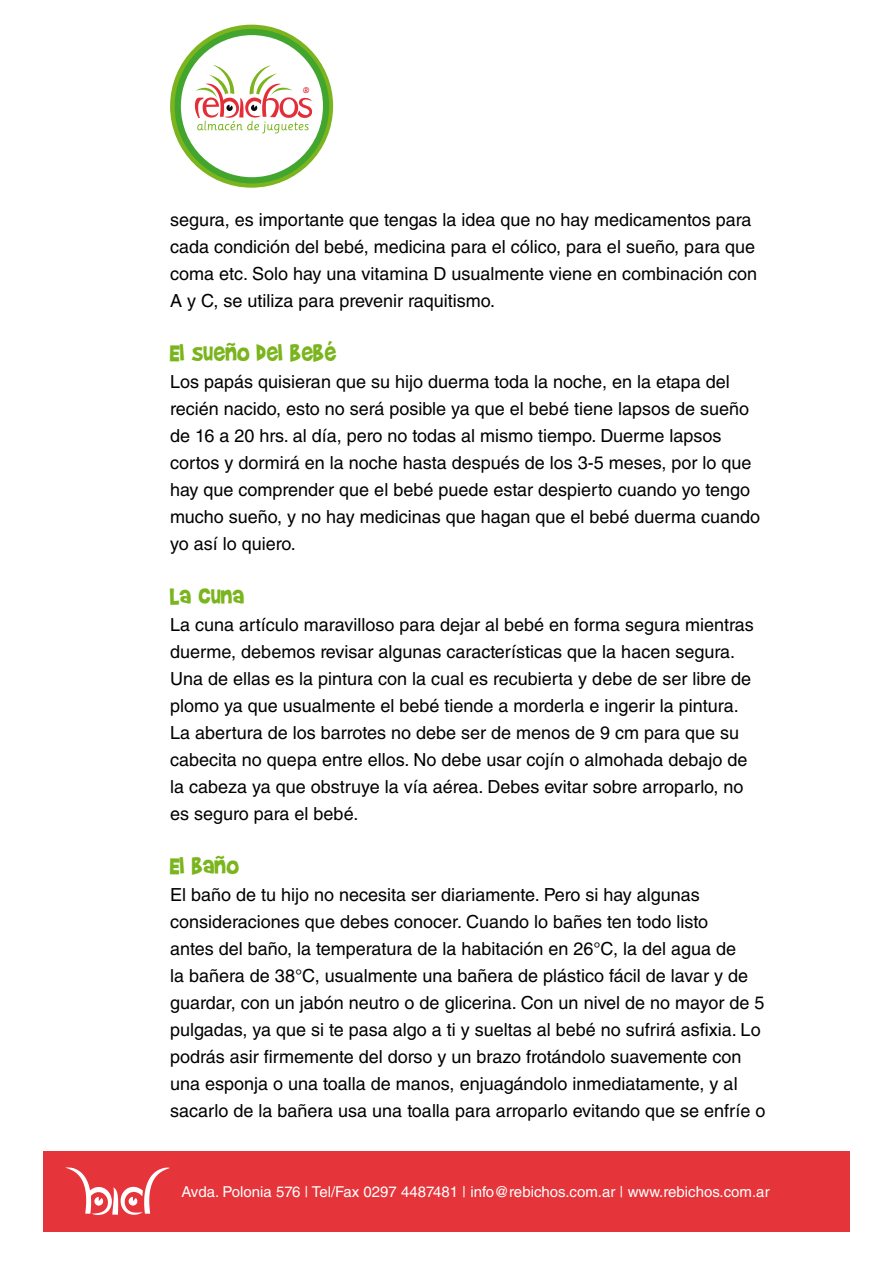
<style>
.page{position:relative;width:893px;height:1263px;background:#fff}
.page>*{position:absolute;margin:0;border:0;box-sizing:border-box;transform-origin:0 0}
.t1{font:27px "Brady Bunch Remastered";color:#7ab51d}
.t2{font:18px/27px "Helvetica LT Std";color:#000}
.t3{font:15px "Helvetica LT Std";color:#fff}
.t4{font:10.5px "Gosmick Sans";color:#e32e38}
</style>
<div class="page">
<svg style="left:170px;top:25px;width:163px;height:163px;background:#7cb526"></svg>
<div style="left:175px;top:29px;width:154px;height:154px;background:#42a52d;border-radius:50%"></div>
<div style="left:181px;top:35px;width:142px;height:142px;background:#fff;border-radius:50%"></div>
<svg style="left:194px;top:65px;width:119px;height:68px"></svg>
<div style="left:43px;top:1151px;width:807px;height:80px;background:#e5343a"></div>
<svg style="left:65px;top:1167px;width:105px;height:48px"></svg>
<p class="t4" style="left:303px;top:84px;width:8px">®</p>
<p class="t2" style="left:170px;top:206px;width:589px">segura, es importante que tengas la idea que no hay medicamentos para cada condición del bebé, medicina para el cólico, para el sueño, para que coma etc. Solo hay una vitamina D usualmente viene en combinación con A y C, se utiliza para prevenir raquitismo.</p>
<h1 class="t1" style="left:170px;top:338px;width:168px">El sueño del bebé</h1>
<p class="t2" style="left:170px;top:368px;width:591px">Los papás quisieran que su hijo duerma toda la noche, en la etapa del recién nacido, esto no será posible ya que el bebé tiene lapsos de sueño de 16 a 20 hrs. al día, pero no todas al mismo tiempo. Duerme lapsos cortos y dormirá en la noche hasta después de los 3-5 meses, por lo que hay que comprender que el bebé puede estar despierto cuando yo tengo mucho sueño, y no hay medicinas que hagan que el bebé duerma cuando yo así lo quiero.</p>
<h1 class="t1" style="left:170px;top:581px;width:76px">La cuna</h1>
<p class="t2" style="left:170px;top:611px;width:585px">La cuna artículo maravilloso para dejar al bebé en forma segura mientras duerme, debemos revisar algunas características que la hacen segura.<br>Una de ellas es la pintura con la cual es recubierta y debe de ser libre de plomo ya que usualmente el bebé tiende a morderla e ingerir la pintura.<br>La abertura de los barrotes no debe ser de menos de 9 cm para que su cabecita no quepa entre ellos. No debe usar cojín o almohada debajo de la cabeza ya que obstruye la vía aérea. Debes evitar sobre arroparlo, no es seguro para el bebé.</p>
<h1 class="t1" style="left:170px;top:851px;width:70px">El baño</h1>
<p class="t2" style="left:170px;top:881px;width:597px">El baño de tu hijo no necesita ser diariamente. Pero si hay algunas consideraciones que debes conocer. Cuando lo bañes ten todo listo<br>antes del baño, la temperatura de la habitación en 26°C, la del agua de<br>la bañera de 38°C, usualmente una bañera de plástico fácil de lavar y de guardar, con un jabón neutro o de glicerina. Con un nivel de no mayor de 5 pulgadas, ya que si te pasa algo a ti y sueltas al bebé no sufrirá asfixia. Lo podrás asir firmemente del dorso y un brazo frotándolo suavemente con una esponja o una toalla de manos, enjuagándolo inmediatamente, y al sacarlo de la bañera usa una toalla para arroparlo evitando que se enfríe o</p>
<p class="t3" style="left:182px;top:1183px;width:590px">Avda. Polonia 576 | Tel/Fax 0297 4487481 | info@rebichos.com.ar | www.rebichos.com.ar</p>
</div>
